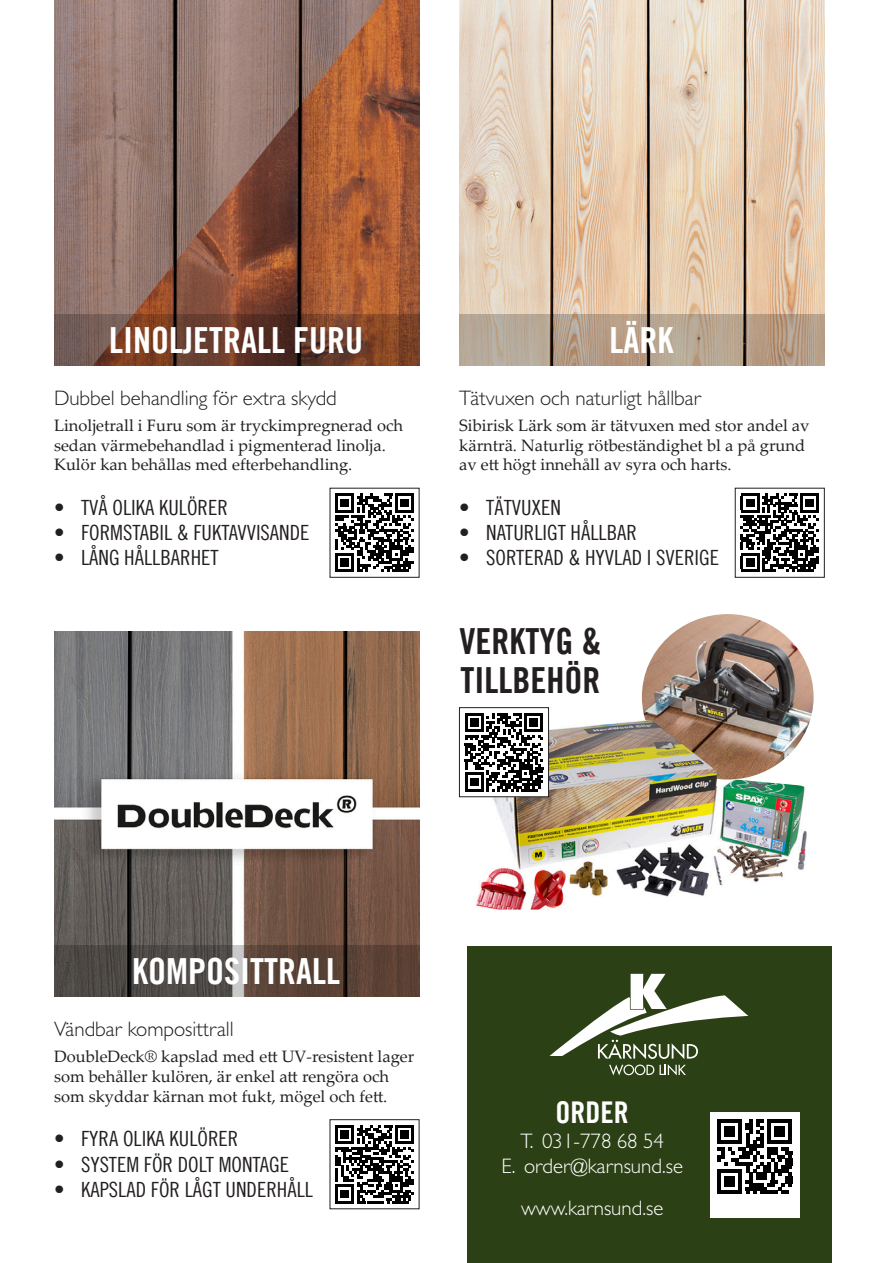
<style>
.page{position:relative;width:893px;height:1263px;background:#fff}
.page>*{position:absolute;margin:0;border:0;box-sizing:border-box;transform-origin:0 0}
.t1{font:36px "Trade Gothic LT Bold Cond Twenty";color:#fff}
.t2{font:36px/39px "Trade Gothic LT Bold Cond Twenty";color:#231f20}
.t3{font:30px "Trade Gothic LT Bold Cond Twenty";color:#fff}
.t4{font:21px "Trade Gothic LT Cond Eighteen";color:#231f20}
.t5{font:300 21px "Gill Sans MT Pro";color:#231f20}
.t6{font:300 21px "Gill Sans MT Pro";color:#fff}
.t7{font:16.5px/19.8px "Palatino Linotype";color:#231f20}
</style>
<div class="page">
<img style="left:642px;top:614px;width:172px;height:106px">
<div style="left:467px;top:946px;width:365px;height:317px;background:#2c4015"></div>
<img style="left:474px;top:713px;width:336px;height:196px">
<img style="left:54px;top:0;width:365px;height:314px">
<svg style="left:54px;top:314px;width:365px;height:51px;background:#6d402e"></svg>
<svg style="left:335px;top:494px;width:79px;height:78px"></svg>
<hr style="left:392px;top:569px;width:16px;height:3px;background:#000">
<img style="left:54px;top:631px;width:365px;height:314px">
<svg style="left:54px;top:945px;width:365px;height:52px;background:#564841"></svg>
<svg style="left:335px;top:1125px;width:79px;height:78px"></svg>
<svg style="left:549px;top:974px;width:199px;height:101px"></svg>
<div style="left:710px;top:1112px;width:89px;height:105px;background:#fff"></div>
<svg style="left:717px;top:1119px;width:75px;height:75px"></svg>
<img style="left:459px;top:0;width:365px;height:314px">
<svg style="left:459px;top:314px;width:365px;height:51px;background:#b29e8a"></svg>
<svg style="left:741px;top:494px;width:78px;height:78px"></svg>
<hr style="left:797px;top:569px;width:16px;height:3px;background:#000">
<div style="left:459px;top:708px;width:90px;height:89px;background:#fff"></div>
<svg style="left:465px;top:713px;width:78px;height:78px"></svg>
<div style="left:459px;top:707px;width:90px;height:90px;border:1px solid #231f20"></div>
<p class="t1" style="left:109px;top:318px;width:255px">LINOLJETRALL FURU</p>
<p class="t5" style="left:54px;top:385px;width:284px">Dubbel behandling för extra skydd</p>
<p class="t7" style="left:54px;top:415px;width:351px">Linoljetrall i Furu som är tryckimpregnerad och sedan värmebehandlad i pigmenterad linolja.<br>Kulör kan behållas med efterbehandling.</p>
<p class="t4" style="left:54px;top:495px;width:175px">• TVÅ OLIKA KULÖRER</p>
<p class="t4" style="left:54px;top:520px;width:257px">• FORMSTABIL &amp; FUKTAVVISANDE</p>
<p class="t4" style="left:54px;top:545px;width:166px">• LÅNG HÅLLBARHET</p>
<p class="t1" style="left:609px;top:318px;width:65px">LÄRK</p>
<p class="t5" style="left:459px;top:385px;width:244px">Tätvuxen och naturligt hållbar</p>
<p class="t7" style="left:459px;top:415px;width:352px">Sibirisk Lärk som är tätvuxen med stor andel av kärnträ. Naturlig rötbeständighet bl a på grund av ett högt innehåll av syra och harts.</p>
<p class="t4" style="left:459px;top:495px;width:103px">• TÄTVUXEN</p>
<p class="t4" style="left:459px;top:520px;width:179px">• NATURLIGT HÅLLBAR</p>
<p class="t4" style="left:459px;top:545px;width:261px">• SORTERAD &amp; HYVLAD I SVERIGE</p>
<p class="t2" style="left:460px;top:621px;width:143px">VERKTYG &amp;<br>TILLBEHÖR</p>
<p class="t1" style="left:132px;top:949px;width:209px">KOMPOSITTRALL</p>
<p class="t5" style="left:54px;top:1017px;width:181px">Vändbar komposittrall</p>
<p class="t7" style="left:54px;top:1046px;width:362px">DoubleDeck® kapslad med ett UV-resistent lager som behåller kulören, är enkel att rengöra och som skyddar kärnan mot fukt, mögel och fett.</p>
<p class="t4" style="left:54px;top:1126px;width:186px">• FYRA OLIKA KULÖRER</p>
<p class="t4" style="left:54px;top:1152px;width:237px">• SYSTEM FÖR DOLT MONTAGE</p>
<p class="t4" style="left:54px;top:1177px;width:261px">• KAPSLAD FÖR LÅGT UNDERHÅLL</p>
<p class="t3" style="left:556px;top:1094px;width:75px">ORDER</p>
<p class="t6" style="left:520px;top:1128px;width:145px">T. 031-778 68 54</p>
<p class="t6" style="left:501px;top:1153px;width:183px">E. order@karnsund.se</p>
<p class="t6" style="left:521px;top:1195px;width:144px">www.karnsund.se</p>
</div>
